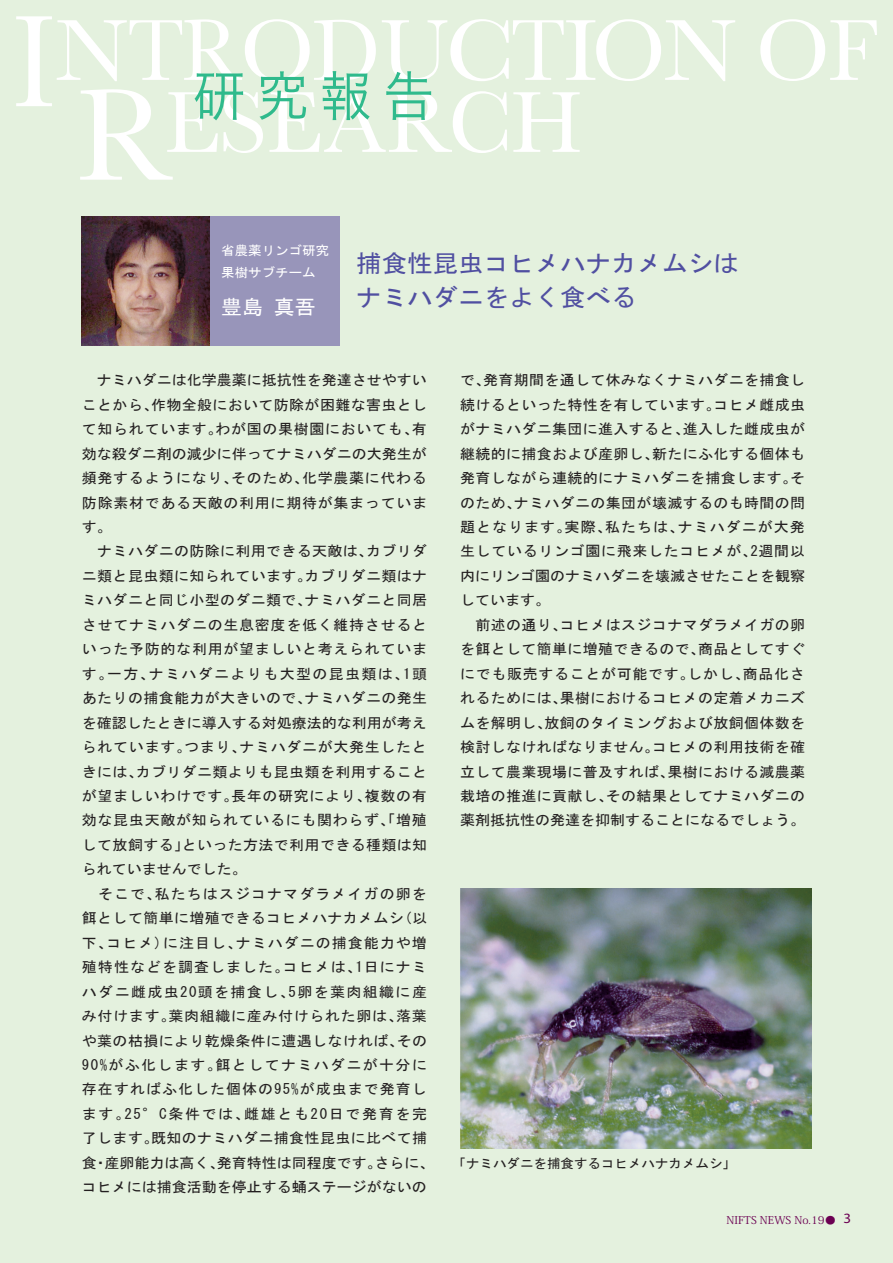
<style>
.page{position:relative;width:893px;height:1263px;background:#e4f1de}
.page>*{position:absolute;margin:0;border:0;box-sizing:border-box;transform-origin:0 0}
.t1{font:24.15px "MS Gothic";color:#504fa1;scale:1.05 1}
.t2{font:19.95px "MS Gothic";color:#fff;scale:1.05 1}
.t3{font:14.25px/24.5px "MS Gothic";letter-spacing:.045em;color:#231f20;text-align:justify;scale:1.05 1}
.t4{font:14.25px/24.5px "MS Gothic";letter-spacing:.07em;color:#231f20;scale:1.05 1}
.t5{font:14.25px "Myriad Pro";color:#6b0052;scale:1.05 1}
.t6{font:12.9px "MS Gothic";color:#231f20;scale:1.05 1}
.t7{font:12.9px/22.4px "MS Gothic";color:#fff;scale:1.05 1}
.t8{font:10.65px "Koz Min Pro";color:#6b0052;scale:1.05 1}
.s1{font-family:"MS Gothic"}
</style>
<div class="page">
<svg style="left:760px;top:19px;width:117px;height:62px"></svg>
<svg style="left:16px;top:16px;width:719px;height:164px"></svg>
<img style="left:82px;top:216px;width:129px;height:129px">
<div style="left:211px;top:216px;width:129px;height:129px;background:#9895ba"></div>
<img style="left:460px;top:888px;width:351px;height:260px">
<p class="t7" style="left:221px;top:239px;width:104px">省農薬リンゴ研究果樹サブチーム</p>
<p class="t2" style="left:221px;top:297px;width:91px">豊島 真吾</p>
<p class="t1" style="left:356px;top:252px;width:366px">捕食性昆虫コヒメハナカメムシは</p>
<p class="t1" style="left:356px;top:285px;width:269px">ナミハダニをよく食べる</p>
<p class="t3" style="left:82px;top:368px;width:330px">　ナミハダニは化学農薬に抵抗性を発達させやすいことから、作物全般において防除が困難な害虫として知られています。わが国の果樹園においても、有効な殺ダニ剤の減少に伴ってナミハダニの大発生が頻発するようになり、そのため、化学農薬に代わる防除素材である天敵の利用に期待が集まっています。</p>
<p class="t3" style="left:82px;top:539px;width:330px">　ナミハダニの防除に利用できる天敵は、カブリダニ類と昆虫類に知られています。カブリダニ類はナミハダニと同じ小型のダニ類で、ナミハダニと同居させてナミハダニの生息密度を低く維持させるといった予防的な利用が望ましいと考えられています。一方、ナミハダニよりも大型の昆虫類は、1頭あたりの捕食能力が大きいので、ナミハダニの発生を確認したときに導入する対処療法的な利用が考えられています。つまり、ナミハダニが大発生したときには、カブリダニ類よりも昆虫類を利用することが望ましいわけです。長年の研究により、複数の有効な昆虫天敵が知られているにも関わらず、「増殖して放飼する」といった方法で利用できる種類は知られていませんでした。</p>
<p class="t4" style="left:82px;top:881px;width:337px">　そこで、私たちはスジコナマダラメイガの卵を餌として簡単に増殖できるコヒメハナカメムシ(以下、コヒメ)に注目し、ナミハダニの捕食能力や増殖特性などを調査しました。コヒメは、1日にナミハダニ雌成虫20頭を捕食し、5卵を葉肉組織に産み付けます。葉肉組織に産み付けられた卵は、落葉や葉の枯損により乾燥条件に遭遇しなければ、その<br>90%がふ化します。餌としてナミハダニが十分に存在すればふ化した個体の95%が成虫まで発育します。25°C条件では、雌雄とも20日で発育を完了します。既知のナミハダニ捕食性昆虫に比べて捕食・産卵能力は高く、発育特性は同程度です。さらに、コヒメには捕食活動を停止する蛹ステージがないの</p>
<p class="t3" style="left:460px;top:368px;width:330px">で、発育期間を通して休みなくナミハダニを捕食し続けるといった特性を有しています。コヒメ雌成虫がナミハダニ集団に進入すると、進入した雌成虫が継続的に捕食および産卵し、新たにふ化する個体も発育しながら連続的にナミハダニを捕食します。そのため、ナミハダニの集団が壊滅するのも時間の問題となります。実際、私たちは、ナミハダニが大発生しているリンゴ園に飛来したコヒメが、2週間以内にリンゴ園のナミハダニを壊滅させたことを観察しています。</p>
<p class="t3" style="left:460px;top:612px;width:330px">　前述の通り、コヒメはスジコナマダラメイガの卵を餌として簡単に増殖できるので、商品としてすぐにでも販売することが可能です。しかし、商品化されるためには、果樹におけるコヒメの定着メカニズムを解明し、放飼のタイミングおよび放飼個体数を検討しなければなりません。コヒメの利用技術を確立して農業現場に普及すれば、果樹における減農薬栽培の推進に貢献し、その結果としてナミハダニの薬剤抵抗性の発達を抑制することになるでしょう。</p>
<p class="t6" style="left:452px;top:1157px;width:271px">「ナミハダニを捕食するコヒメハナカメムシ」</p>
<p class="t8" style="left:727px;top:1213px;width:106px">NIFTS NEWS No.19<span class="s1">●</span></p>
<p class="t5" style="left:843px;top:1209px;width:9px">3</p>
</div>
